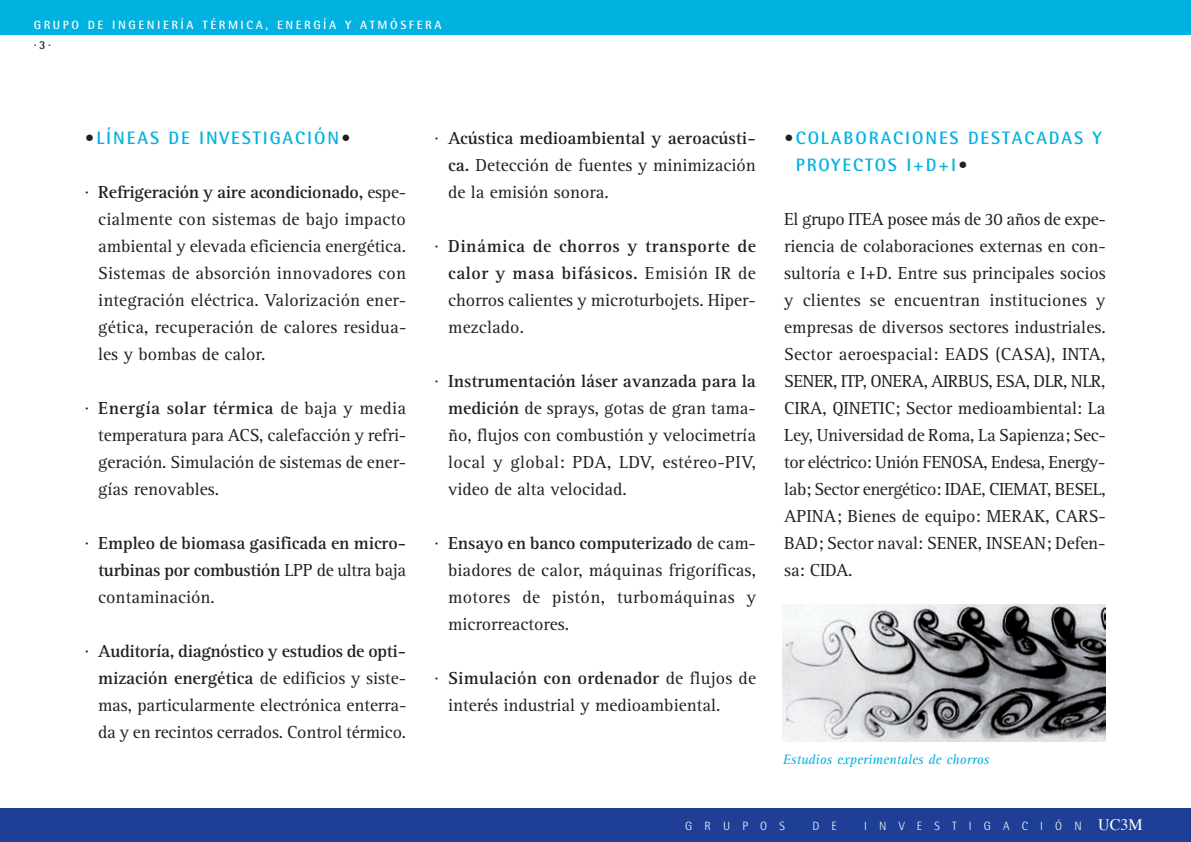
<style>
.page{position:relative;width:1191px;height:842px;background:#fff}
.page>*{position:absolute;margin:0;border:0;box-sizing:border-box;transform-origin:0 0}
.t1{font:18px/27px "Rotis Serif";color:#231f20;text-align:justify}
.t2{font:700 18px/27px "Rotis Serif";letter-spacing:-.005em;color:#231f20;text-align:justify}
.t3{font:700 18px/27px "Rotis Semi Sans";letter-spacing:.105em;color:#00b2e0}
.t4{font:italic 14px "Rotis Serif";color:#00b2e0}
.t5{font:700 12px "Rotis Semi Sans";letter-spacing:.215em;color:#fff}
.t6{font:300 12px "Rotis Semi Sans";letter-spacing:1.01em;color:#fff}
.t7{font:700 12px "Rotis Semi Sans";color:#231f20}
.s1{color:#231f20}
.s2{font-weight:700}
.s3{font-weight:400}
.s4{font-family:"Times";font-weight:400;font-size:16px}
</style>
<div class="page">
<div style="left:0;top:1px;width:1190px;height:34px;background:#00b2e0"></div>
<div style="left:0;top:809px;width:1190px;height:33px;background:#1f3f97"></div>
<img style="left:783px;top:604px;width:322px;height:137px">
<p class="t5" style="left:34px;top:21px;width:409px">GRUPO DE INGENIERÍA TÉRMICA, ENERGÍA Y ATMÓSFERA</p>
<p class="t7" style="left:34px;top:41px;width:19px">·3·</p>
<p class="t3" style="left:85px;top:126px;width:267px"><span class="s1">•</span>LÍNEAS DE INVESTIGACIÓN<span class="s1">•</span></p>
<p class="t1" style="left:98px;top:180px;width:309px;text-indent:-14px">· <span class="s2">Refrigeración y aire acondicionado,</span> espe&shy;cialmente con sistemas de bajo impacto ambiental y elevada eficiencia energética.<br>Sistemas de absorción innovadores con integración eléctrica. Valorización ener&shy;gética, recuperación de calores residua&shy;les y bombas de calor.</p>
<p class="t1" style="left:98px;top:396px;width:309px;text-indent:-14px">· <span class="s2">Energía solar térmica</span> de baja y media temperatura para ACS, calefacción y refri&shy;geración. Simulación de sistemas de ener&shy;gías renovables.</p>
<p class="t2" style="left:98px;top:531px;width:309px;text-indent:-14px"><span class="s3">·</span> Empleo de biomasa gasificada en micro&shy;turbinas por combustión <span class="s3">LPP de ultra baja contaminación.</span></p>
<p class="t1" style="left:98px;top:639px;width:310px;text-indent:-13px">· <span class="s2">Auditoría, diagnóstico y estudios de opti&shy;mización energética</span> de edificios y siste&shy;mas, particularmente electrónica enterra&shy;da y en recintos cerrados. Control térmico.</p>
<p class="t1" style="left:448px;top:126px;width:309px;text-indent:-14px">· <span class="s2">Acústica medioambiental y aeroacústi&shy;ca.</span> Detección de fuentes y minimización de la emisión sonora.</p>
<p class="t1" style="left:448px;top:234px;width:309px;text-indent:-14px">· <span class="s2">Dinámica de chorros y transporte de calor y masa bifásicos.</span> Emisión IR de chorros calientes y microturbojets. Hiper&shy;mezclado.</p>
<p class="t1" style="left:448px;top:369px;width:309px;text-indent:-14px">· <span class="s2">Instrumentación láser avanzada para la medición</span> de sprays, gotas de gran tama&shy;ño, flujos con combustión y velocimetría local y global: PDA, LDV, estéreo-PIV, video de alta velocidad.</p>
<p class="t1" style="left:448px;top:531px;width:309px;text-indent:-14px">· <span class="s2">Ensayo en banco computerizado</span> de cam&shy;biadores de calor, máquinas frigoríficas, motores de pistón, turbomáquinas y microrreactores.</p>
<p class="t1" style="left:448px;top:666px;width:309px;text-indent:-14px">· <span class="s2">Simulación con ordenador</span> de flujos de interés industrial y medioambiental.</p>
<p class="t3" style="left:795px;top:126px;width:308px;text-indent:-12px"><span class="s1">•</span>COLABORACIONES DESTACADAS Y<br>PROYECTOS I+D+I<span class="s1">•</span></p>
<p class="t1" style="left:784px;top:207px;width:323px">El grupo ITEA posee más de 30 años de expe&shy;riencia de colaboraciones externas en con&shy;sultoría e I+D. Entre sus principales socios y clientes se encuentran instituciones y empresas de diversos sectores industriales.<br>Sector aeroespacial: EADS (CASA), INTA, SENER, ITP, ONERA, AIRBUS, ESA, DLR, NLR, CIRA, QINETIC; Sector medioambiental: La Ley, Universidad de Roma, La Sapienza; Sec&shy;tor eléctrico: Unión FENOSA, Endesa, Energy&shy;lab; Sector energético: IDAE, CIEMAT, BESEL, APINA; Bienes de equipo: MERAK, CARS-BAD; Sector naval: SENER, INSEAN; Defen&shy;sa: CIDA.</p>
<p class="t4" style="left:783px;top:754px;width:208px">Estudios experimentales de chorros</p>
<p class="t6" style="left:685px;top:822px;width:101px">GRUPOS</p>
<p class="t6" style="left:812px;top:822px;width:26px">D E</p>
<p class="t6" style="left:864px;top:822px;width:280px">INVESTIGACIÓN <span class="s4">UC3M</span></p>
</div>
